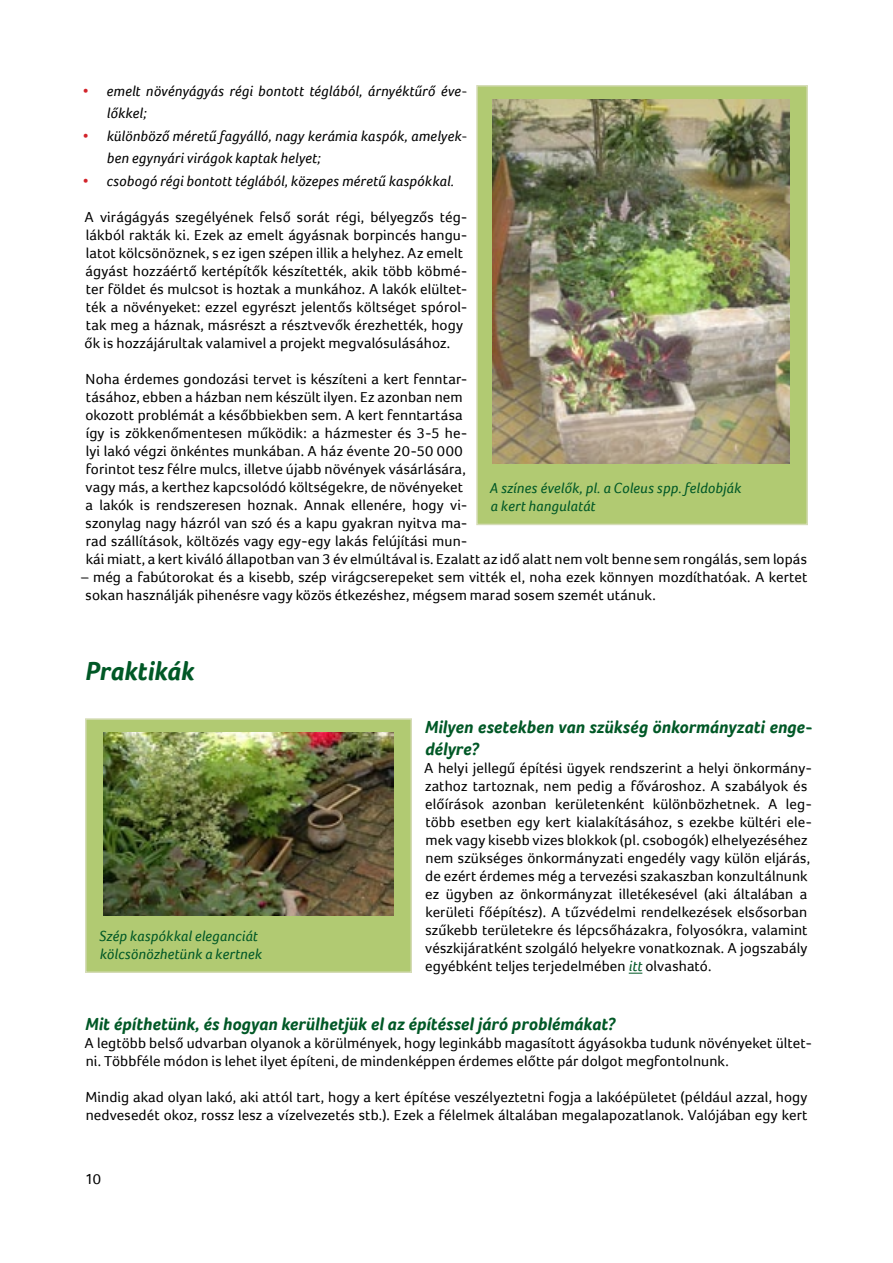
<style>
.page{position:relative;width:893px;height:1263px;background:#fff}
.page>*{position:absolute;margin:0;border:0;box-sizing:border-box;transform-origin:0 0}
.t1{font:italic 700 27px "Foco";color:#005826}
.t2{font:italic 700 18px/22.5px "Foco";color:#005826}
.t3{font:15px/18px "Foco";letter-spacing:.005em;color:#000}
.t4{font:italic 15px/22.5px "Foco";letter-spacing:.005em;color:#000}
.t5{font:italic 15px/18px "Foco";letter-spacing:.01em;color:#005826}
.s1{color:#d2232a}
.s2{font-style:italic;color:#005826}
</style>
<div class="page">
<svg style="left:629px;top:973px;width:13px;height:1px"></svg>
<div style="left:477px;top:86px;width:330px;height:438px;background:#b1ca72"></div>
<div style="left:476px;top:85px;width:332px;height:440px;border:2px solid #d5dcb6"></div>
<img style="left:493px;top:99px;width:297px;height:364px">
<div style="left:86px;top:719px;width:325px;height:253px;background:#b1ca72"></div>
<div style="left:85px;top:718px;width:327px;height:255px;border:2px solid #d5dcb6"></div>
<img style="left:104px;top:732px;width:289px;height:184px">
<p class="t4" style="left:107px;top:79px;width:362px;text-indent:-24px"><span class="s1">•</span> emelt növényágyás régi bontott téglából, árnyéktűrő éve&shy;lőkkel;</p>
<p class="t4" style="left:107px;top:124px;width:362px;text-indent:-24px"><span class="s1">•</span> különböző méretű fagyálló, nagy kerámia kaspók, amelyek&shy;ben egynyári virágok kaptak helyet;</p>
<p class="t4" style="left:82px;top:169px;width:373px"><span class="s1">•</span> csobogó régi bontott téglából, közepes méretű kaspókkal.</p>
<p class="t3" style="left:85px;top:208px;width:384px">A virágágyás szegélyének felső sorát régi, bélyegzős tég&shy;lákból rakták ki. Ezek az emelt ágyásnak borpincés hangu&shy;latot kölcsönöznek, s ez igen szépen illik a helyhez. Az emelt ágyást hozzáértő kertépítők készítették, akik több köbmé&shy;ter földet és mulcsot is hoztak a munkához. A lakók elültet&shy;ték a növényeket: ezzel egyrészt jelentős költséget spórol&shy;tak meg a háznak, másrészt a résztvevők érezhették, hogy ők is hozzájárultak valamivel a projekt megvalósulásához.</p>
<p class="t3" style="left:85px;top:370px;width:723px">Noha érdemes gondozási tervet is készíteni a kert fenntar-<br>tásához, ebben a házban nem készült ilyen. Ez azonban nem<br>okozott problémát a későbbiekben sem. A kert fenntartása<br>így is zökkenőmentesen működik: a házmester és 3-5 he-<br>lyi lakó végzi önkéntes munkában. A ház évente 20-50 000<br>forintot tesz félre mulcs, illetve újabb növények vásárlására,<br>vagy más, a kerthez kapcsolódó költségekre, de növényeket<br>a lakók is rendszeresen hoznak. Annak ellenére, hogy vi-<br>szonylag nagy házról van szó és a kapu gyakran nyitva ma-<br>rad szállítások, költözés vagy egy-egy lakás felújítási mun-<br>kái miatt, a kert kiváló állapotban van 3 év elmúltával is. Ezalatt az idő alatt nem volt benne sem rongálás, sem lopás</p>
<p class="t3" style="left:86px;top:568px;width:723px;text-indent:-5px">– még a fabútorokat és a kisebb, szép virágcserepeket sem vitték el, noha ezek könnyen mozdíthatóak. A kertet sokan használják pihenésre vagy közös étkezéshez, mégsem marad sosem szemét utánuk.</p>
<p class="t5" style="left:490px;top:479px;width:253px">A színes évelők, pl. a Coleus spp. feldobják a kert hangulatát</p>
<h1 class="t1" style="left:85px;top:654px;width:110px">Praktikák</h1>
<p class="t5" style="left:99px;top:926px;width:164px">Szép kaspókkal eleganciát kölcsönözhetünk a kertnek</p>
<p class="t2" style="left:425px;top:715px;width:389px">Milyen esetekben van szükség önkormányzati enge&shy;délyre?</p>
<p class="t3" style="left:424px;top:759px;width:389px">A helyi jellegű építési ügyek rendszerint a helyi önkormány&shy;zathoz tartoznak, nem pedig a fővároshoz. A szabályok és előírások azonban kerületenként különbözhetnek. A leg&shy;több esetben egy kert kialakításához, s ezekbe kültéri ele&shy;mek vagy kisebb vizes blokkok (pl. csobogók) elhelyezéséhez nem szükséges önkormányzati engedély vagy külön eljárás, de ezért érdemes még a tervezési szakaszban konzultálnunk ez ügyben az önkormányzat illetékesével (aki általában a kerületi főépítész). A tűzvédelmi rendelkezések elsősorban szűkebb területekre és lépcsőházakra, folyosókra, valamint vészkijáratként szolgáló helyekre vonatkoznak. A jogszabály egyébként teljes terjedelmében <span class="s2">itt</span> olvasható.</p>
<p class="t2" style="left:85px;top:1012px;width:532px">Mit építhetünk, és hogyan kerülhetjük el az építéssel járó problémákat?</p>
<p class="t3" style="left:85px;top:1034px;width:729px">A legtöbb belső udvarban olyanok a körülmények, hogy leginkább magasított ágyásokba tudunk növényeket ültet&shy;ni. Többféle módon is lehet ilyet építeni, de mindenképpen érdemes előtte pár dolgot megfontolnunk.</p>
<p class="t3" style="left:85px;top:1088px;width:723px">Mindig akad olyan lakó, aki attól tart, hogy a kert építése veszélyeztetni fogja a lakóépületet (például azzal, hogy nedvesedét okoz, rossz lesz a vízelvezetés stb.). Ezek a félelmek általában megalapozatlanok. Valójában egy kert</p>
<p class="t3" style="left:85px;top:1170px;width:18px">10</p>
</div>
